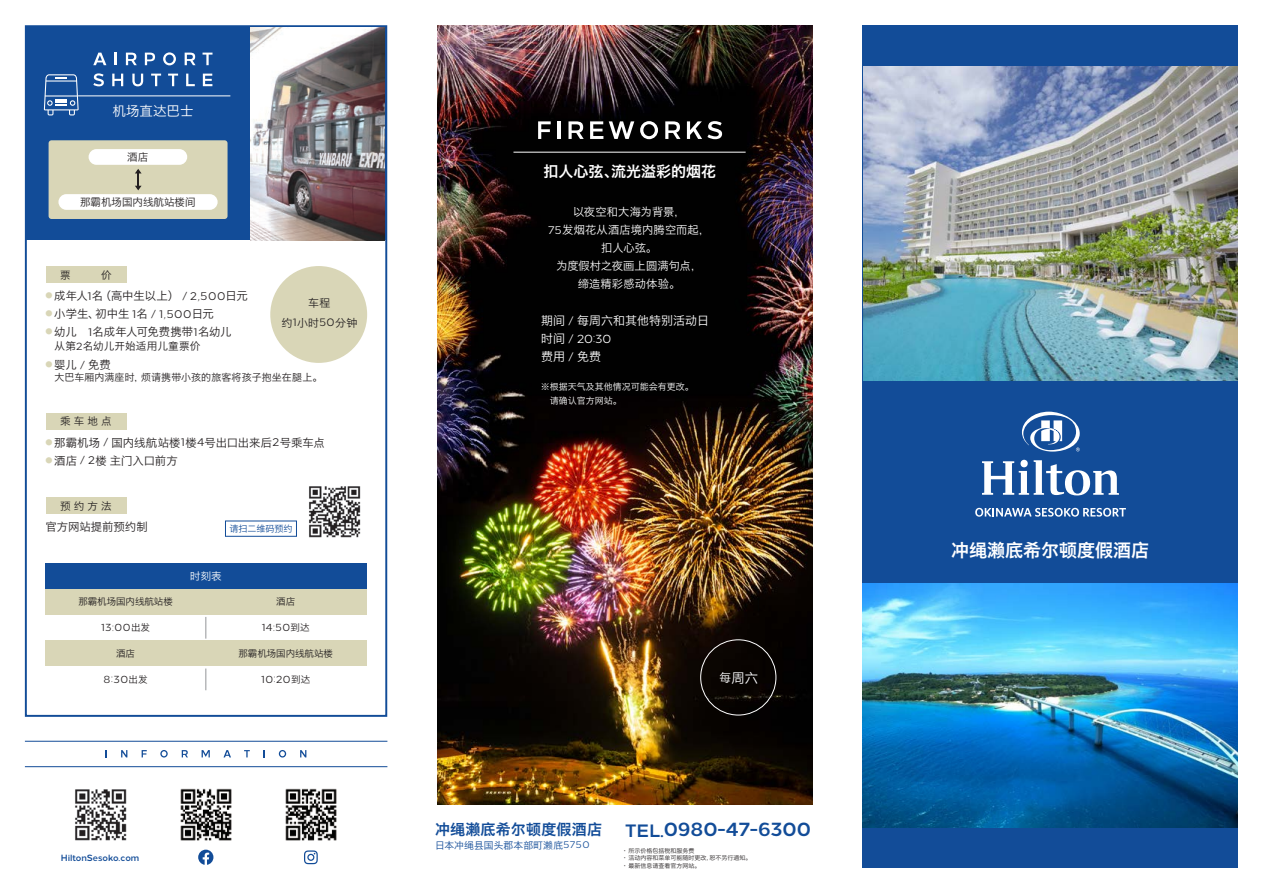
<style>
.page{position:relative;width:1263px;height:893px;background:#fff}
.page>*{position:absolute;margin:0;border:0;box-sizing:border-box;transform-origin:0 0}
.t1{font:700 19.5px "Loew";color:#124c98}
.t2{font:18px "Hiragino Sans GB W6";color:#fff}
.t3{font:15px "Hiragino Sans GB W6";color:#fff}
.t4{font:15px "Hiragino Sans GB W6";letter-spacing:.015em;color:#124c98}
.t5{font:13.5px "Hiragino Sans GB W3";color:#fff}
.t6{font:13.35px "Hiragino Sans GB W3";color:#fff}
.t7{font:12px "Hiragino Sans GB W3";color:#fff}
.t8{font:12px "Loew";color:#fff}
.t9{font:11.4px "Hiragino Sans GB W3";color:#231f20}
.t10{font:11.4px "Hiragino Sans GB W3";letter-spacing:-.02em;color:#231f20}
.t11{font:11.25px/18px "Hiragino Sans GB W3";letter-spacing:.005em;color:#fff;text-align:center}
.t12{font:10.95px/19.2px "Hiragino Sans GB W3";color:#231f20;text-align:center}
.t13{font:10.65px "Hiragino Sans GB W3";letter-spacing:.005em;color:#231f20}
.t14{font:10.5px "Loew";letter-spacing:.045em;color:#231f20}
.t15{font:10.5px "Hiragino Sans GB W3";color:#231f20}
.t16{font:10.5px "Hiragino Sans GB W3";color:#fff}
.t17{font:9.9px "Hiragino Sans GB W3";letter-spacing:.01em;color:#231f20}
.t18{font:9.75px "Hiragino Sans GB W3";letter-spacing:.01em;color:#124c98}
.t19{font:9.45px "Hiragino Sans GB W3";color:#231f20}
.t20{font:9px/13.4px "Hiragino Sans GB W3";color:#fff}
.t21{font:700 9px "Loew";color:#124c98;scale:.94 1}
.t22{font:9px "Hiragino Sans GB W3";color:#124c98}
.t23{font:6px/7.5px "Hiragino Sans GB W3";color:#231f20}
.s1{font-size:7.05px;color:#d9d6b7}
.s2{font-family:"Loew"}
.s3{font-family:"Hiragino Sans GB W3";font-size:9.45px}
.s4{font-family:"Hiragino Sans GB W3"}
.s5{font-size:11.7px}
.s6{font-size:17.85px}
</style>
<div class="page">
<img style="left:437px;top:25px;width:375px;height:780px">
<div style="left:863px;top:25px;width:375px;height:843px;background:#124c98"></div>
<div style="left:26px;top:26px;width:361px;height:214px;background:#124c98"></div>
<img style="left:863px;top:66px;width:374px;height:314px">
<svg style="left:1022px;top:412px;width:58px;height:40px"></svg>
<svg style="left:982px;top:460px;width:137px;height:35px"></svg>
<svg style="left:975px;top:508px;width:151px;height:9px"></svg>
<img style="left:863px;top:584px;width:374px;height:243px">
<img style="left:251px;top:28px;width:134px;height:212px">
<svg style="left:198px;top:850px;width:15px;height:15px"></svg>
<img style="left:180px;top:788px;width:52px;height:53px">
<svg style="left:304px;top:850px;width:14px;height:14px"></svg>
<img style="left:285px;top:788px;width:52px;height:53px">
<img style="left:309px;top:486px;width:52px;height:52px">
<svg style="left:93px;top:53px;width:13px;height:12px"></svg>
<svg style="left:114px;top:53px;width:3px;height:12px"></svg>
<svg style="left:126px;top:53px;width:11px;height:12px"></svg>
<svg style="left:145px;top:53px;width:10px;height:12px"></svg>
<svg style="left:163px;top:52px;width:13px;height:13px"></svg>
<svg style="left:185px;top:53px;width:11px;height:12px"></svg>
<svg style="left:203px;top:53px;width:9px;height:12px"></svg>
<svg style="left:93px;top:73px;width:11px;height:13px"></svg>
<svg style="left:112px;top:74px;width:11px;height:12px"></svg>
<svg style="left:132px;top:74px;width:11px;height:12px"></svg>
<svg style="left:151px;top:74px;width:10px;height:12px"></svg>
<svg style="left:168px;top:74px;width:10px;height:12px"></svg>
<svg style="left:186px;top:74px;width:9px;height:12px"></svg>
<svg style="left:203px;top:74px;width:9px;height:12px"></svg>
<hr style="left:78px;top:96px;width:152px;height:1px;background:#fff">
<svg style="left:44px;top:74px;width:35px;height:41px"></svg>
<hr style="left:25px;top:741px;width:362px;height:1px;background:#124c98">
<hr style="left:25px;top:766px;width:362px;height:1px;background:#124c98">
<svg style="left:121px;top:750px;width:6px;height:7px"></svg>
<svg style="left:142px;top:750px;width:5px;height:7px"></svg>
<svg style="left:160px;top:750px;width:8px;height:7px"></svg>
<svg style="left:182px;top:750px;width:6px;height:7px"></svg>
<svg style="left:202px;top:750px;width:8px;height:7px"></svg>
<svg style="left:223px;top:750px;width:8px;height:7px"></svg>
<svg style="left:244px;top:750px;width:6px;height:7px"></svg>
<svg style="left:263px;top:750px;width:2px;height:7px"></svg>
<svg style="left:279px;top:750px;width:7px;height:7px"></svg>
<svg style="left:300px;top:750px;width:6px;height:7px"></svg>
<img style="left:75px;top:789px;width:52px;height:52px">
<svg style="left:538px;top:121px;width:13px;height:18px"></svg>
<hr style="left:557px;top:121px;width:4px;height:18px;background:#fff">
<svg style="left:568px;top:121px;width:16px;height:18px"></svg>
<svg style="left:590px;top:121px;width:13px;height:18px"></svg>
<svg style="left:609px;top:121px;width:25px;height:18px"></svg>
<svg style="left:640px;top:121px;width:18px;height:18px"></svg>
<svg style="left:665px;top:121px;width:15px;height:18px"></svg>
<svg style="left:687px;top:121px;width:35px;height:18px"></svg>
<hr style="left:513px;top:152px;width:233px;height:1px;background:#fff">
<div style="left:700px;top:639px;width:76px;height:76px;border:1px solid #fff;border-radius:50%"></div>
<div style="left:49px;top:140px;width:179px;height:79px;background:#d9d6b7;border-radius:3px"></div>
<div style="left:89px;top:149px;width:98px;height:16px;background:#fff;border-radius:8px"></div>
<div style="left:58px;top:194px;width:160px;height:16px;background:#fff;border-radius:8px"></div>
<svg style="left:135px;top:169px;width:7px;height:21px"></svg>
<div style="left:270px;top:266px;width:97px;height:97px;background:#d9d6b7;border-radius:50%"></div>
<div style="left:46px;top:266px;width:81px;height:17px;background:#d9d6b7"></div>
<div style="left:46px;top:497px;width:81px;height:17px;background:#d9d6b7"></div>
<div style="left:46px;top:413px;width:81px;height:17px;background:#d9d6b7"></div>
<div style="left:225px;top:521px;width:72px;height:16px;border:1px solid #124c98"></div>
<div style="left:45px;top:589px;width:322px;height:26px;background:#d9d6b7"></div>
<div style="left:45px;top:563px;width:322px;height:26px;background:#124c98"></div>
<div style="left:45px;top:640px;width:322px;height:26px;background:#d9d6b7"></div>
<svg style="left:206px;top:617px;width:1px;height:22px"></svg>
<svg style="left:206px;top:668px;width:1px;height:22px"></svg>
<p class="t5" style="left:113px;top:102px;width:82px">机场直达巴士</p>
<p class="t15" style="left:127px;top:151px;width:22px">酒店</p>
<p class="t15" style="left:80px;top:196px;width:117px">那霸机场国内线航站楼间</p>
<p class="t15" style="left:60px;top:268px;width:53px">票　　价</p>
<p class="t10" style="left:45px;top:289px;width:204px"><span class="s1">●</span> 成年人<span class="s2">1</span>名（高中生以上） <span class="s2">/ 2,500</span>日元</p>
<p class="t9" style="left:45px;top:307px;width:170px"><span class="s1">●</span> 小学生、初中生 <span class="s2">1</span>名 <span class="s2">/ 1,500</span>日元</p>
<p class="t9" style="left:45px;top:325px;width:188px"><span class="s1">●</span> 幼儿　<span class="s2">1</span>名成年人可免费携带<span class="s2">1</span>名幼儿</p>
<p class="t13" style="left:54px;top:340px;width:147px">从第<span class="s2">2</span>名幼儿开始适用儿童票价</p>
<p class="t9" style="left:45px;top:358px;width:67px"><span class="s1">●</span> 婴儿 <span class="s2">/</span> 免费</p>
<p class="t17" style="left:54px;top:371px;width:269px">大巴车厢内满座时，烦请携带小孩的旅客将孩子抱坐在腿上。</p>
<p class="t12" style="left:282px;top:293px;width:77px">车程<br>约<span class="s2">1</span>小时<span class="s2">50</span>分钟</p>
<p class="t15" style="left:60px;top:415px;width:53px">乘车地点</p>
<p class="t9" style="left:45px;top:435px;width:281px"><span class="s1">●</span> 那霸机场 <span class="s2">/</span> 国内线航站楼<span class="s2">1</span>楼<span class="s2">4</span>号出口出来后<span class="s2">2</span>号乘车点</p>
<p class="t9" style="left:45px;top:453px;width:134px"><span class="s1">●</span> 酒店 <span class="s2">/ 2</span>楼主门入口前方</p>
<p class="t15" style="left:60px;top:499px;width:53px">预约方法</p>
<p class="t9" style="left:45px;top:520px;width:104px">官方网站提前预约制</p>
<p class="t22" style="left:229px;top:523px;width:64px">请扫二维码预约</p>
<p class="t16" style="left:190px;top:570px;width:33px">时刻表</p>
<p class="t19" style="left:78px;top:595px;width:96px">那霸机场国内线航站楼</p>
<p class="t19" style="left:276px;top:595px;width:20px">酒店</p>
<p class="t14" style="left:101px;top:619px;width:50px">13:00<span class="s3">出发</span></p>
<p class="t14" style="left:262px;top:619px;width:50px">14:50<span class="s3">到达</span></p>
<p class="t19" style="left:116px;top:647px;width:20px">酒店</p>
<p class="t19" style="left:238px;top:647px;width:96px">那霸机场国内线航站楼</p>
<p class="t14" style="left:104px;top:671px;width:45px">8:30<span class="s3">出发</span></p>
<p class="t14" style="left:261px;top:671px;width:50px">10:20<span class="s3">到达</span></p>
<p class="t21" style="left:61px;top:850px;width:85px">HiltonSesoko.com</p>
<h3 class="t3" style="left:543px;top:162px;width:174px">扣人心弦、流光溢彩的烟花</h3>
<p class="t11" style="left:548px;top:203px;width:164px">以夜空和大海为背景，<br><span class="s2">75</span>发烟花从酒店境内腾空而起，扣人心弦。<br>为度假村之夜画上圆满句点，<br>缔造精彩感动体验。</p>
<p class="t7" style="left:541px;top:313px;width:169px">期间 <span class="s2">/</span> 每周六和其他特别活动日</p>
<p class="t8" style="left:541px;top:329px;width:72px"><span class="s4">时间</span> / 20:30</p>
<p class="t7" style="left:541px;top:349px;width:61px">费用 <span class="s2">/</span> 免费</p>
<p class="t20" style="left:550px;top:380px;width:145px;text-indent:-9px">※根据天气及其他情况可能会有更改。请确认官方网站。</p>
<p class="t6" style="left:720px;top:670px;width:40px"><span class="s5">每</span>周六</p>
<h3 class="t4" style="left:435px;top:820px;width:168px">冲绳濑底希尔顿度假酒店</h3>
<p class="t18" style="left:435px;top:839px;width:156px">日本冲绳县国头郡本部町濑底<span class="s2">5750</span></p>
<h1 class="t1" style="left:625px;top:813px;width:187px"><span class="s6">TEL.</span>0980-47-6300</h1>
<p class="t23" style="left:622px;top:846px;width:131px">· 所示价格包括税和服务费<br>· 活动内容和菜单可能随时更改，恕不另行通知。· 最新信息请查看官方网站。</p>
<h2 class="t2" style="left:951px;top:538px;width:199px">冲绳濑底希尔顿度假酒店</h2>
</div>
